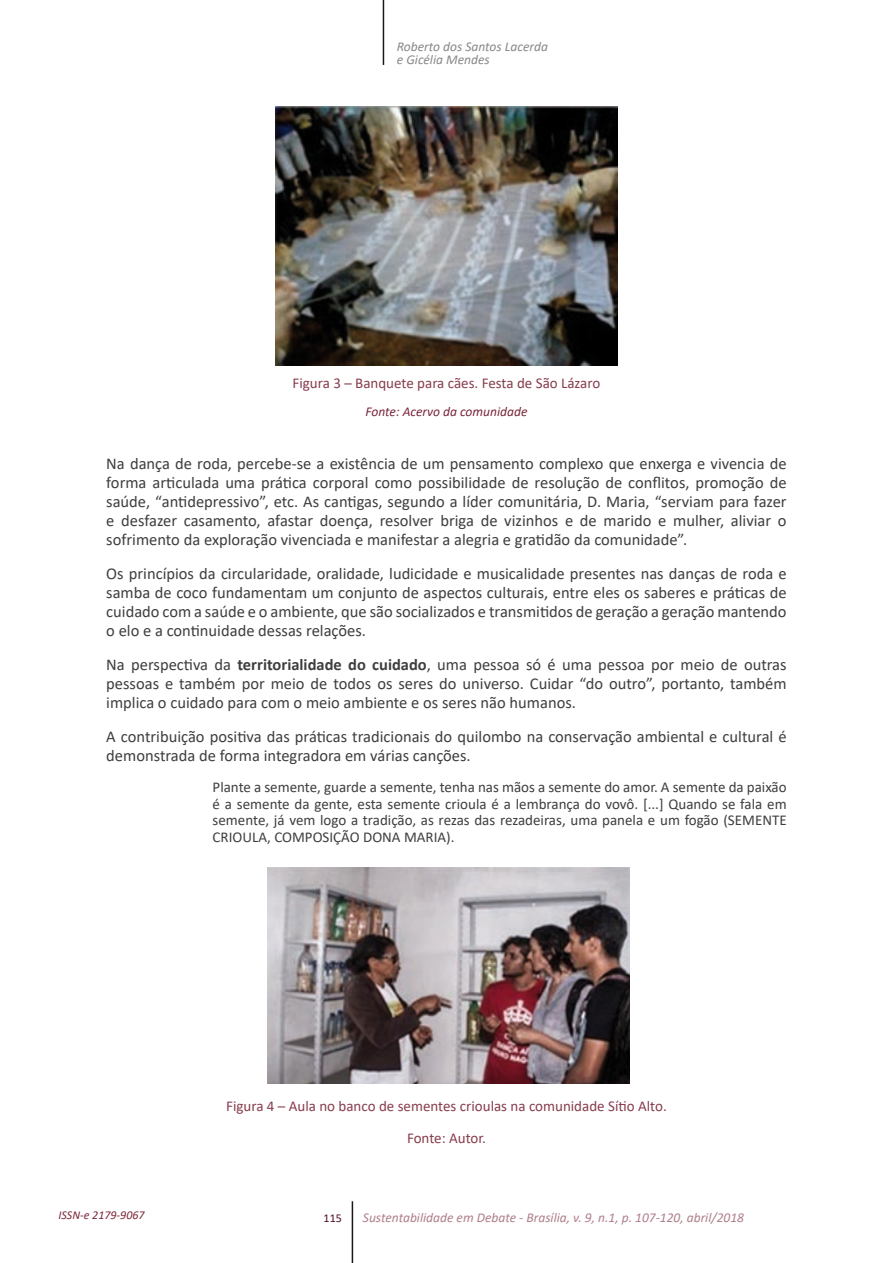
<style>
.page{position:relative;width:893px;height:1263px;background:#fff}
.page>*{position:absolute;margin:0;border:0;box-sizing:border-box;transform-origin:0 0}
.t1{font:16.5px/18.9px "Calibri";color:#3e3e40;text-align:justify}
.t2{font:15px/16.5px "Calibri";color:#3e3e40;text-align:justify}
.t3{font:15px/32.2px "Calibri";color:#873d4d;text-align:center}
.t4{font:italic 13.5px "Calibri";color:#af7f8a}
.t5{font:italic 13.5px/13.5px "Calibri";color:#87888a}
.t6{font:italic 13.5px "Calibri";color:#7a273a}
.t7{font:italic 12px "Calibri";color:#7a273a}
.t8{font:12px "Calibri";color:#520d25}
.s1{font-weight:700}
</style>
<div class="page">
<hr style="left:383px;top:0;width:1px;height:65px;background:#1a171c">
<hr style="left:352px;top:1201px;width:1px;height:62px;background:#1a171c">
<img style="left:276px;top:106px;width:341px;height:260px">
<img style="left:268px;top:867px;width:361px;height:216px">
<p class="t5" style="left:397px;top:39px;width:153px">Roberto dos Santos Lacerda e Gicélia Mendes</p>
<p class="t3" style="left:293px;top:366px;width:309px">Figura 3 – Banquete para cães. Festa de São Lázaro</p>
<p class="t6" style="left:365px;top:402px;width:163px">Fonte: Acervo da comunidade</p>
<p class="t1" style="left:106px;top:454px;width:682px">Na dança de roda, percebe-se a existência de um pensamento complexo que enxerga e vivencia de forma articulada uma prática corporal como possibilidade de resolução de conflitos, promoção de saúde, “antidepressivo”, etc. As cantigas, segundo a líder comunitária, D. Maria, “serviam para fazer e desfazer casamento, afastar doença, resolver briga de vizinhos e de marido e mulher, aliviar o sofrimento da exploração vivenciada e manifestar a alegria e gratidão da comunidade”.</p>
<p class="t1" style="left:106px;top:564px;width:682px">Os princípios da circularidade, oralidade, ludicidade e musicalidade presentes nas danças de roda e samba de coco fundamentam um conjunto de aspectos culturais, entre eles os saberes e práticas de cuidado com a saúde e o ambiente, que são socializados e transmitidos de geração a geração mantendo o elo e a continuidade dessas relações.</p>
<p class="t1" style="left:106px;top:655px;width:682px">Na perspectiva da <span class="s1">territorialidade do cuidado</span>, uma pessoa só é uma pessoa por meio de outras pessoas e também por meio de todos os seres do universo. Cuidar “do outro”, portanto, também implica o cuidado para com o meio ambiente e os seres não humanos.</p>
<p class="t1" style="left:106px;top:726px;width:682px">A contribuição positiva das práticas tradicionais do quilombo na conservação ambiental e cultural é demonstrada de forma integradora em várias canções.</p>
<p class="t2" style="left:213px;top:779px;width:576px">Plante a semente, guarde a semente, tenha nas mãos a semente do amor. A semente da paixão é a semente da gente, esta semente crioula é a lembrança do vovô. [...] Quando se fala em semente, já vem logo a tradição, as rezas das rezadeiras, uma panela e um fogão (SEMENTE CRIOULA, COMPOSIÇÃO DONA MARIA).</p>
<p class="t3" style="left:226px;top:1090px;width:442px">Figura 4 – Aula no banco de sementes crioulas na comunidade Sítio Alto.<br>Fonte: Autor.</p>
<p class="t7" style="left:59px;top:1207px;width:88px">ISSN-e 2179-9067</p>
<p class="t4" style="left:363px;top:1208px;width:383px">Sustentabilidade em Debate - Brasília, v. 9, n.1, p. 107-120, abril/2018</p>
<p class="t8" style="left:324px;top:1209px;width:20px">115</p>
</div>
